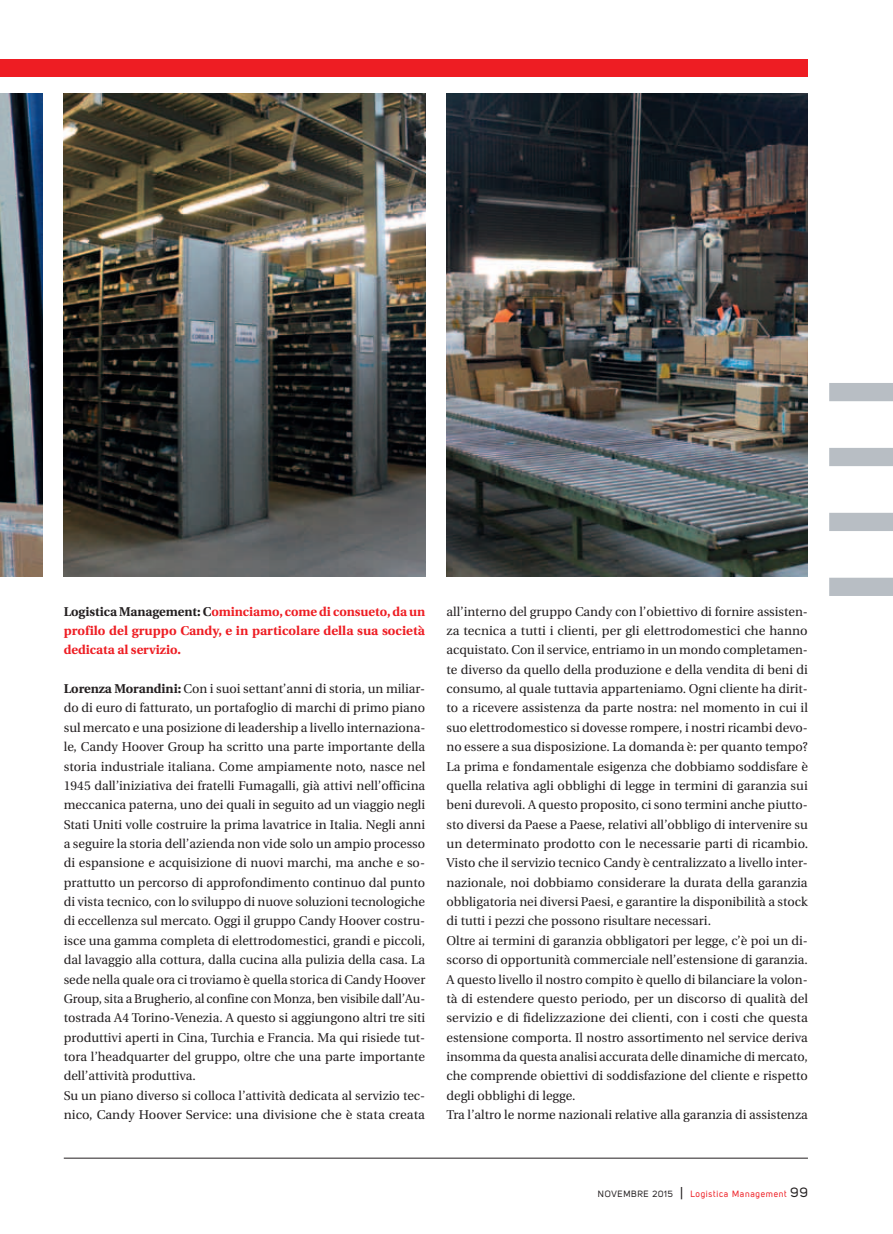
<style>
.page{position:relative;width:893px;height:1234px;background:#fff}
.page>*{position:absolute;margin:0;border:0;box-sizing:border-box;transform-origin:0 0}
.t1{font:12.75px/19.4px "Utopia";color:#231f20}
.t2{font:700 12.75px/19.4px "Utopia";letter-spacing:.005em;color:#ee1d23;text-align:justify}
.t3{font:9px "Uni Sans Regular";letter-spacing:.07em;color:#ee1d23}
.s1{color:#231f20}
.s2{font-weight:700}
.s3{font-size:13.5px;color:#231f20}
</style>
<div class="page">
<div style="left:0;top:60px;width:808px;height:17px;background:#ee1d23"></div>
<hr style="left:64px;top:1157px;width:744px;height:1px;background:#231f20">
<div style="left:829px;top:577px;width:64px;height:19px;background:#b8bec4"></div>
<div style="left:829px;top:512px;width:64px;height:19px;background:#b8bec4"></div>
<div style="left:829px;top:448px;width:64px;height:18px;background:#b8bec4"></div>
<div style="left:829px;top:383px;width:64px;height:18px;background:#b8bec4"></div>
<img style="left:0;top:94px;width:43px;height:482px">
<img style="left:64px;top:93px;width:361px;height:483px">
<img style="left:446px;top:93px;width:362px;height:483px">
<p class="t2" style="left:64px;top:601px;width:363px"><span class="s1">Logistica Management: C</span>ominciamo, come di consueto, da un profilo del gruppo Candy, e in particolare della sua società dedicata al servizio.</p>
<p class="t1" style="left:64px;top:679px;width:363px"><span class="s2">Lorenza Morandini:</span> Con i suoi settant’anni di storia, un miliar&shy;do di euro di fatturato, un portafoglio di marchi di primo piano sul mercato e una posizione di leadership a livello internaziona&shy;le, Candy Hoover Group ha scritto una parte importante della storia industriale italiana. Come ampiamente noto, nasce nel 1945 dall’iniziativa dei fratelli Fumagalli, già attivi nell’officina meccanica paterna, uno dei quali in seguito ad un viaggio negli Stati Uniti volle costruire la prima lavatrice in Italia. Negli anni a seguire la storia dell’azienda non vide solo un ampio processo di espansione e acquisizione di nuovi marchi, ma anche e so&shy;prattutto un percorso di approfondimento continuo dal punto di vista tecnico, con lo sviluppo di nuove soluzioni tecnologiche di eccellenza sul mercato. Oggi il gruppo Candy Hoover costru&shy;isce una gamma completa di elettrodomestici, grandi e piccoli, dal lavaggio alla cottura, dalla cucina alla pulizia della casa. La sede nella quale ora ci troviamo è quella storica di Candy Hoover Group, sita a Brugherio, al confine con Monza, ben visibile dall’Au&shy;tostrada A4 Torino-Venezia. A questo si aggiungono altri tre siti produttivi aperti in Cina, Turchia e Francia. Ma qui risiede tut&shy;tora l’headquarter del gruppo, oltre che una parte importante dell’attività produttiva.<br>Su un piano diverso si colloca l’attività dedicata al servizio tec&shy;nico, Candy Hoover Service: una divisione che è stata creata</p>
<p class="t1" style="left:446px;top:601px;width:363px">all’interno del gruppo Candy con l’obiettivo di fornire assisten&shy;za tecnica a tutti i clienti, per gli elettrodomestici che hanno acquistato. Con il service, entriamo in un mondo completamen&shy;te diverso da quello della produzione e della vendita di beni di consumo, al quale tuttavia apparteniamo. Ogni cliente ha dirit&shy;to a ricevere assistenza da parte nostra: nel momento in cui il suo elettrodomestico si dovesse rompere, i nostri ricambi devo&shy;no essere a sua disposizione. La domanda è: per quanto tempo?<br>La prima e fondamentale esigenza che dobbiamo soddisfare è quella relativa agli obblighi di legge in termini di garanzia sui beni durevoli. A questo proposito, ci sono termini anche piutto&shy;sto diversi da Paese a Paese, relativi all’obbligo di intervenire su un determinato prodotto con le necessarie parti di ricambio.<br>Visto che il servizio tecnico Candy è centralizzato a livello inter&shy;nazionale, noi dobbiamo considerare la durata della garanzia obbligatoria nei diversi Paesi, e garantire la disponibilità a stock di tutti i pezzi che possono risultare necessari.<br>Oltre ai termini di garanzia obbligatori per legge, c’è poi un di&shy;scorso di opportunità commerciale nell’estensione di garanzia.<br>A questo livello il nostro compito è quello di bilanciare la volon&shy;tà di estendere questo periodo, per un discorso di qualità del servizio e di fidelizzazione dei clienti, con i costi che questa estensione comporta. Il nostro assortimento nel service deriva insomma da questa analisi accurata delle dinamiche di mercato, che comprende obiettivi di soddisfazione del cliente e rispetto degli obblighi di legge.<br>Tra l’altro le norme nazionali relative alla garanzia di assistenza</p>
<p class="t3" style="left:598px;top:1187px;width:212px"><span class="s1">NOVEMBRE 2015</span> <span class="s3">|</span> Logistica Management <span class="s3">99</span></p>
</div>
